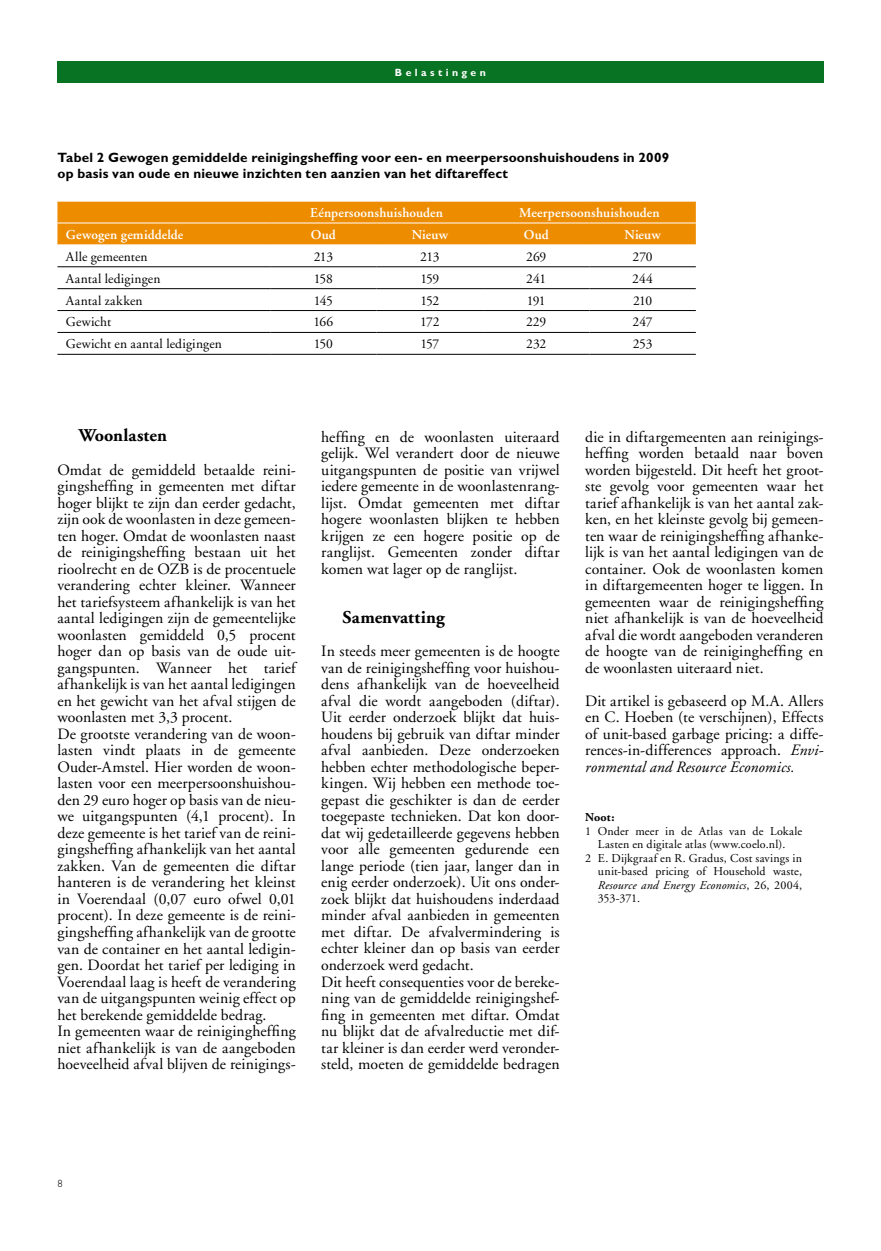
<style>
.page{position:relative;width:881px;height:1251px;background:#fff}
.page>*{position:absolute;margin:0;border:0;box-sizing:border-box;transform-origin:0 0}
.t1{font:700 18px "Adobe Garamond";color:#000}
.t2{font:15.75px/16.5px "Adobe Garamond";letter-spacing:.005em;color:#000;text-align:justify}
.t3{font:700 13.5px/16.5px "Gill Sans";letter-spacing:.015em;color:#000}
.t4{font:13.5px "Adobe Garamond";letter-spacing:.005em;color:#000}
.t5{font:600 13.5px "Adobe Garamond";letter-spacing:.01em;color:#fff}
.t6{font:13.5px "Adobe Garamond";letter-spacing:.03em;color:#000}
.t7{font:12px "Adobe Garamond";letter-spacing:.015em;color:#000}
.t8{font:italic 12px "Adobe Garamond";letter-spacing:.015em;color:#000}
.t9{font:700 12px "Adobe Garamond";color:#000}
.t10{font:700 10.5px "Gill Sans";letter-spacing:.325em;color:#fff}
.t11{font:300 10.5px "Gill Sans";color:#000}
.s1{font-style:italic}
.s2{font-style:normal}
</style>
<div class="page">
<div style="left:57px;top:62px;width:766px;height:21px;background:#087323"></div>
<div style="left:57px;top:202px;width:638px;height:42px;background:#ee8c00"></div>
<hr style="left:57px;top:266px;width:213px;height:1px;background:#000">
<hr style="left:270px;top:266px;width:106px;height:1px;background:#000">
<hr style="left:376px;top:266px;width:107px;height:1px;background:#000">
<hr style="left:483px;top:266px;width:106px;height:1px;background:#000">
<hr style="left:589px;top:266px;width:106px;height:1px;background:#000">
<hr style="left:57px;top:288px;width:213px;height:1px;background:#000">
<hr style="left:270px;top:288px;width:106px;height:1px;background:#000">
<hr style="left:376px;top:288px;width:107px;height:1px;background:#000">
<hr style="left:483px;top:288px;width:106px;height:1px;background:#000">
<hr style="left:589px;top:288px;width:106px;height:1px;background:#000">
<hr style="left:57px;top:310px;width:213px;height:1px;background:#000">
<hr style="left:270px;top:310px;width:106px;height:1px;background:#000">
<hr style="left:376px;top:310px;width:107px;height:1px;background:#000">
<hr style="left:483px;top:310px;width:106px;height:1px;background:#000">
<hr style="left:589px;top:310px;width:106px;height:1px;background:#000">
<hr style="left:57px;top:332px;width:213px;height:1px;background:#000">
<hr style="left:270px;top:332px;width:106px;height:1px;background:#000">
<hr style="left:376px;top:332px;width:107px;height:1px;background:#000">
<hr style="left:483px;top:332px;width:106px;height:1px;background:#000">
<hr style="left:589px;top:332px;width:106px;height:1px;background:#000">
<hr style="left:57px;top:354px;width:213px;height:1px;background:#000">
<hr style="left:270px;top:354px;width:106px;height:1px;background:#000">
<hr style="left:376px;top:354px;width:107px;height:1px;background:#000">
<hr style="left:483px;top:354px;width:106px;height:1px;background:#000">
<hr style="left:589px;top:354px;width:106px;height:1px;background:#000">
<hr style="left:57px;top:222px;width:213px;height:1px;background:#fff">
<hr style="left:270px;top:222px;width:106px;height:1px;background:#fff">
<hr style="left:376px;top:222px;width:107px;height:1px;background:#fff">
<hr style="left:483px;top:222px;width:106px;height:1px;background:#fff">
<hr style="left:589px;top:222px;width:106px;height:1px;background:#fff">
<p class="t10" style="left:395px;top:66px;width:92px">Belastingen</p>
<p class="t3" style="left:57px;top:149px;width:613px">Tabel 2 Gewogen gemiddelde reinigingsheffing voor een- en meerpersoonshuishoudens in 2009 op basis van oude en nieuwe inzichten ten aanzien van het diftareffect</p>
<p class="t5" style="left:310px;top:205px;width:134px">Eénpersoonshuishouden</p>
<p class="t5" style="left:519px;top:205px;width:142px">Meerpersoonshuishouden</p>
<p class="t5" style="left:66px;top:227px;width:119px">Gewogen gemiddelde</p>
<p class="t5" style="left:311px;top:227px;width:26px">Oud</p>
<p class="t5" style="left:411px;top:227px;width:38px">Nieuw</p>
<p class="t5" style="left:523px;top:227px;width:26px">Oud</p>
<p class="t5" style="left:624px;top:227px;width:38px">Nieuw</p>
<p class="t4" style="left:66px;top:249px;width:83px">Alle gemeenten</p>
<p class="t4" style="left:313px;top:249px;width:21px">213</p>
<p class="t4" style="left:420px;top:249px;width:21px">213</p>
<p class="t4" style="left:526px;top:249px;width:22px">269</p>
<p class="t4" style="left:632px;top:249px;width:22px">270</p>
<p class="t4" style="left:66px;top:271px;width:96px">Aantal ledigingen</p>
<p class="t4" style="left:314px;top:271px;width:21px">158</p>
<p class="t4" style="left:420px;top:271px;width:20px">159</p>
<p class="t4" style="left:526px;top:271px;width:21px">241</p>
<p class="t4" style="left:632px;top:271px;width:22px">244</p>
<p class="t6" style="left:66px;top:293px;width:78px">Aantal zakken</p>
<p class="t4" style="left:314px;top:293px;width:21px">145</p>
<p class="t4" style="left:420px;top:293px;width:20px">152</p>
<p class="t4" style="left:526px;top:293px;width:20px">191</p>
<p class="t4" style="left:632px;top:293px;width:21px">210</p>
<p class="t4" style="left:66px;top:315px;width:47px">Gewicht</p>
<p class="t4" style="left:313px;top:315px;width:21px">166</p>
<p class="t4" style="left:420px;top:315px;width:21px">172</p>
<p class="t4" style="left:526px;top:315px;width:22px">229</p>
<p class="t4" style="left:632px;top:315px;width:21px">247</p>
<p class="t4" style="left:66px;top:337px;width:157px">Gewicht en aantal ledigingen</p>
<p class="t4" style="left:314px;top:337px;width:21px">150</p>
<p class="t4" style="left:420px;top:337px;width:20px">157</p>
<p class="t4" style="left:526px;top:337px;width:22px">232</p>
<p class="t4" style="left:632px;top:337px;width:21px">253</p>
<p class="t1" style="left:79px;top:426px;width:90px">Woonlasten</p>
<p class="t2" style="left:57px;top:461px;width:240px;text-align:left">Omdat de gemiddeld betaalde reini&shy;gingsheffing in gemeenten met diftar hoger blijkt te zijn dan eerder gedacht, zijn ook de woonlasten in deze gemeen&shy;ten hoger. Omdat de woonlasten naast de reinigingsheffing bestaan uit het rioolrecht en de OZB is de procentuele verandering echter kleiner. Wanneer het tariefsysteem afhankelijk is van het aantal ledigingen zijn de gemeentelijke woonlasten gemiddeld 0,5 procent hoger dan op basis van de oude uit&shy;gangspunten. Wanneer het tarief afhankelijk is van het aantal ledigingen en het gewicht van het afval stijgen de woonlasten met 3,3 procent.<br>De grootste verandering van de woon&shy;lasten vindt plaats in de gemeente Ouder-Amstel. Hier worden de woon&shy;lasten voor een meerpersoonshuishou&shy;den 29 euro hoger op basis van de nieu&shy;we uitgangspunten (4,1 procent). In deze gemeente is het tarief van de reini&shy;gingsheffing afhankelijk van het aantal zakken. Van de gemeenten die diftar hanteren is de verandering het kleinst in Voerendaal (0,07 euro ofwel 0,01 procent). In deze gemeente is de reini&shy;gingsheffing afhankelijk van de grootte van de container en het aantal ledigin&shy;gen. Doordat het tarief per lediging in Voerendaal laag is heeft de verandering van de uitgangspunten weinig effect op het berekende gemiddelde bedrag.<br>In gemeenten waar de reinigingheffing niet afhankelijk is van de aangeboden hoeveelheid afval blijven de reinigings-</p>
<p class="t2" style="left:321px;top:429px;width:240px">heffing en de woonlasten uiteraard gelijk. Wel verandert door de nieuwe uitgangspunten de positie van vrijwel iedere gemeente in de woonlastenrang&shy;lijst. Omdat gemeenten met diftar hogere woonlasten blijken te hebben krijgen ze een hogere positie op de ranglijst. Gemeenten zonder diftar komen wat lager op de ranglijst.</p>
<p class="t1" style="left:342px;top:607px;width:103px">Samenvatting</p>
<p class="t2" style="left:321px;top:643px;width:240px;text-align:left">In steeds meer gemeenten is de hoogte van de reinigingsheffing voor huishou&shy;dens afhankelijk van de hoeveelheid afval die wordt aangeboden (diftar).<br>Uit eerder onderzoek blijkt dat huis&shy;houdens bij gebruik van diftar minder afval aanbieden. Deze onderzoeken hebben echter methodologische beper&shy;kingen. Wij hebben een methode toe&shy;gepast die geschikter is dan de eerder toegepaste technieken. Dat kon door&shy;dat wij gedetailleerde gegevens hebben voor alle gemeenten gedurende een lange periode (tien jaar, langer dan in enig eerder onderzoek). Uit ons onder&shy;zoek blijkt dat huishoudens inderdaad minder afval aanbieden in gemeenten met diftar. De afvalvermindering is echter kleiner dan op basis van eerder onderzoek werd gedacht.<br>Dit heeft consequenties voor de bereke&shy;ning van de gemiddelde reinigingshef&shy;fing in gemeenten met diftar. Omdat nu blijkt dat de afvalreductie met dif&shy;tar kleiner is dan eerder werd veronder&shy;steld, moeten de gemiddelde bedragen</p>
<p class="t2" style="left:585px;top:428px;width:240px">die in diftargemeenten aan reinigings&shy;heffing worden betaald naar boven worden bijgesteld. Dit heeft het groot&shy;ste gevolg voor gemeenten waar het tarief afhankelijk is van het aantal zak&shy;ken, en het kleinste gevolg bij gemeen&shy;ten waar de reinigingsheffing afhanke&shy;lijk is van het aantal ledigingen van de container. Ook de woonlasten komen in diftargemeenten hoger te liggen. In gemeenten waar de reinigingsheffing niet afhankelijk is van de hoeveelheid afval die wordt aangeboden veranderen de hoogte van de reinigingheffing en de woonlasten uiteraard niet.</p>
<p class="t2" style="left:585px;top:693px;width:240px">Dit artikel is gebaseerd op M.A. Allers en C. Hoeben (te verschijnen), Effects of unit-based garbage pricing: a diffe&shy;rences-in-differences approach. <span class="s1">Envi&shy;ronmental and Resource Economics.</span></p>
<p class="t9" style="left:585px;top:810px;width:31px">Noot:</p>
<p class="t7" style="left:585px;top:824px;width:218px">1 Onder meer in de Atlas van de Lokale</p>
<p class="t7" style="left:597px;top:837px;width:189px">Lasten en digitale atlas (www.coelo.nl).</p>
<p class="t7" style="left:585px;top:851px;width:218px">2 E. Dijkgraaf en R. Gradus, Cost savings in</p>
<p class="t7" style="left:597px;top:864px;width:206px">unit-based pricing of Household waste,</p>
<p class="t8" style="left:597px;top:878px;width:206px">Resource and Energy Economics<span class="s2">, 26, 2004,</span></p>
<p class="t7" style="left:597px;top:891px;width:43px">353-371.</p>
<p class="t11" style="left:57px;top:1176px;width:7px">8</p>
</div>
